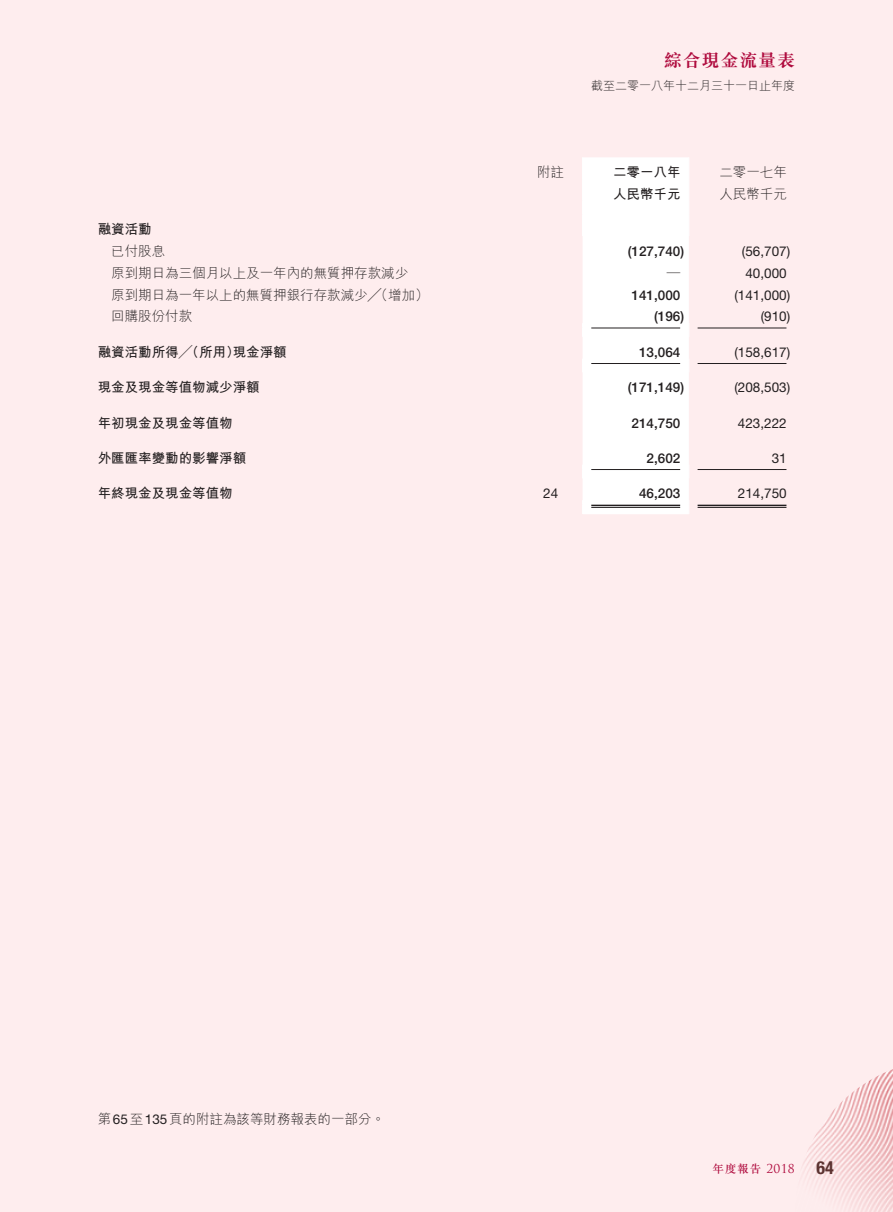
<style>
.page{position:relative;width:893px;height:1212px;background:#feedee}
.page>*{position:absolute;margin:0;border:0;box-sizing:border-box;transform-origin:0 0}
.t1{font:700 18px "M Sung HK";letter-spacing:.05em;color:#af0a3d}
.t2{font:700 condensed 18px "Helvetica Neue LT Std";color:#5c3331}
._1__內文{font:300 13.5px "M Hei HK";color:#231f20}
._1__內文-2{font:700 13.5px "M Hei HK";color:#231f20}
._1__內文-3{font:13.5px "Helvetica Neue LT Std";color:#231f20}
._1__內文-4{font:500 13.5px "Helvetica Neue LT Std";color:#231f20}
.t3{font:300 12px "M Hei HK";color:#231f20}
.t4{font:500 11.25px "M Sung HK";color:#af0a3d}
.s1{font-weight:700}
.s2{font-family:"Helvetica Neue LT Std";font-weight:400}
.s3{font-family:"Trajan Pro";font-weight:400;font-size:12px}
</style>
<div class="page">
<img style="left:802px;top:1069px;width:91px;height:143px">
<div style="left:582px;top:157px;width:107px;height:357px;background:#fff"></div>
<hr style="left:591px;top:328px;width:89px;height:1px;background:#231f20">
<hr style="left:698px;top:328px;width:88px;height:1px;background:#231f20">
<hr style="left:591px;top:363px;width:89px;height:1px;background:#231f20">
<hr style="left:698px;top:363px;width:88px;height:1px;background:#231f20">
<hr style="left:591px;top:469px;width:89px;height:1px;background:#231f20">
<hr style="left:698px;top:469px;width:88px;height:1px;background:#231f20">
<hr style="left:591px;top:505px;width:89px;height:1px;background:#231f20">
<hr style="left:591px;top:507px;width:89px;height:1px;background:#231f20">
<hr style="left:698px;top:505px;width:88px;height:1px;background:#231f20">
<hr style="left:698px;top:507px;width:88px;height:1px;background:#231f20">
<h1 class="t1" style="left:664px;top:51px;width:133px">綜合現金流量表</h1>
<p class="t3" style="left:591px;top:79px;width:206px">截至二零一八年十二月三十一日止年度</p>
<p class="_1__內文" style="left:537px;top:166px;width:28px">附註</p>
<p class="_1__內文-2" style="left:613px;top:163px;width:69px">二零一八年</p>
<p class="_1__內文" style="left:719px;top:166px;width:69px">二零一七年</p>
<p class="_1__內文-2" style="left:613px;top:184px;width:69px">人民幣千元</p>
<p class="_1__內文" style="left:719px;top:187px;width:69px">人民幣千元</p>
<p class="_1__內文-2" style="left:98px;top:220px;width:55px">融資活動</p>
<p class="_1__內文" style="left:111px;top:244px;width:55px">已付股息</p>
<p class="_1__內文-4" style="left:628px;top:243px;width:58px">)127,740(</p>
<p class="_1__內文-3" style="left:742px;top:243px;width:50px">)56,707(</p>
<p class="_1__內文" style="left:111px;top:266px;width:298px">原到期日為三個月以上及一年內的無質押存款減少</p>
<p class="_1__內文" style="left:667px;top:266px;width:15px">—</p>
<p class="_1__內文-3" style="left:745px;top:265px;width:43px">40,000</p>
<p class="_1__內文" style="left:111px;top:288px;width:319px">原到期日為一年以上的無質押銀行存款減少<span class="s1">╱</span>（增加(</p>
<p class="_1__內文-4" style="left:632px;top:287px;width:50px">141,000</p>
<p class="_1__內文-3" style="left:734px;top:287px;width:57px">)141,000(</p>
<p class="_1__內文" style="left:111px;top:310px;width:82px">回購股份付款</p>
<p class="_1__內文-4" style="left:654px;top:309px;width:32px">)196(</p>
<p class="_1__內文-3" style="left:761px;top:309px;width:31px">)910(</p>
<p class="_1__內文-2" style="left:98px;top:342px;width:143px">融資活動所得╱（所用）</p>
<p class="_1__內文-2" style="left:233px;top:342px;width:55px">現金淨額</p>
<p class="_1__內文-4" style="left:639px;top:344px;width:43px">13,064</p>
<p class="_1__內文-3" style="left:734px;top:344px;width:57px">)158,617(</p>
<p class="_1__內文-2" style="left:98px;top:378px;width:163px">現金及現金等值物減少淨額</p>
<p class="_1__內文-4" style="left:628px;top:380px;width:58px">)171,149(</p>
<p class="_1__內文-3" style="left:734px;top:380px;width:57px">)208,503(</p>
<p class="_1__內文-2" style="left:98px;top:413px;width:136px">年初現金及現金等值物</p>
<p class="_1__內文-4" style="left:632px;top:415px;width:50px">214,750</p>
<p class="_1__內文-3" style="left:738px;top:415px;width:50px">423,222</p>
<p class="_1__內文-2" style="left:98px;top:448px;width:150px">外匯匯率變動的影響淨額</p>
<p class="_1__內文-4" style="left:647px;top:450px;width:35px">2,602</p>
<p class="_1__內文-3" style="left:772px;top:450px;width:17px">31</p>
<p class="_1__內文-2" style="left:98px;top:484px;width:136px">年終現金及現金等值物</p>
<p class="_1__內文-3" style="left:543px;top:486px;width:17px">24</p>
<p class="_1__內文-4" style="left:639px;top:486px;width:43px">46,203</p>
<p class="_1__內文-3" style="left:738px;top:486px;width:50px">214,750</p>
<p class="_1__內文" style="left:98px;top:1112px;width:289px">第<span class="s2">65</span>至<span class="s2">135</span>頁的附註為該等財務報表的一部分。</p>
<p class="t4" style="left:713px;top:1161px;width:84px">年度報告 <span class="s3">2018</span></p>
<p class="t2" style="left:816px;top:1156px;width:19px">64</p>
</div>
